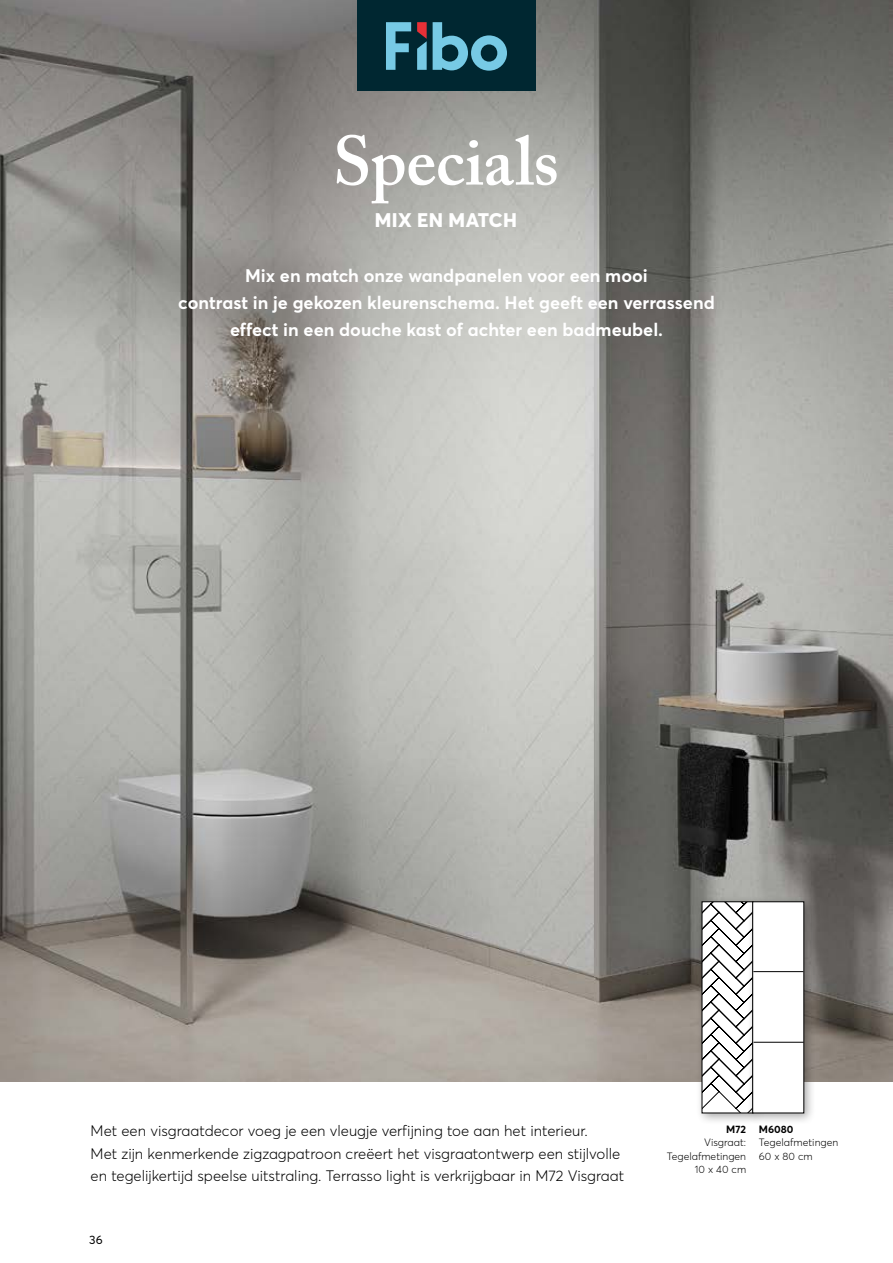
<style>
.page{position:relative;width:893px;height:1263px;background:#fff}
.page>*{position:absolute;margin:0;border:0;box-sizing:border-box;transform-origin:0 0}
.t1{font:600 69px "Adobe Caslon Pro";letter-spacing:-.005em;color:#fff}
.t2{font:800 19.5px "Averta Std";letter-spacing:.02em;color:#fff}
.t3{font:700 18px/27px "Averta Std";color:#fff;text-align:center}
.t4{font:300 15px/22.5px "Averta Std";color:#000}
.t5{font:12px "Averta Std";color:#000}
.t6{font:300 10.5px/13.5px "Averta Std";color:#000;text-align:right}
.t7{font:700 10.5px "Averta Std";letter-spacing:-.005em;color:#000}
</style>
<div class="page">
<img style="left:0;top:0;width:597px;height:1082px">
<div style="left:357px;top:0;width:179px;height:90px;background:#002731"></div>
<svg style="left:417px;top:22px;width:10px;height:48px"></svg>
<svg style="left:433px;top:22px;width:74px;height:49px"></svg>
<svg style="left:386px;top:22px;width:25px;height:48px"></svg>
<img style="left:597px;top:0;width:296px;height:1082px">
<div style="left:696px;top:895px;width:69px;height:230px;background:#000;opacity:.33"></div>
<svg style="left:704px;top:903px;width:42px;height:208px"></svg>
<div style="left:702px;top:901px;width:51px;height:212px;border:1px solid #000"></div>
<div style="left:746px;top:895px;width:70px;height:230px;background:#000;opacity:.33"></div>
<div style="left:753px;top:902px;width:51px;height:211px;background:#fff"></div>
<div style="left:752px;top:901px;width:52px;height:212px;border:1px solid #000"></div>
<hr style="left:753px;top:971px;width:50px;height:1px;background:#000">
<hr style="left:753px;top:1042px;width:51px;height:1px;background:#000">
<h1 class="t1" style="left:333px;top:120px;width:227px">Specials</h1>
<h2 class="t2" style="left:375px;top:207px;width:144px">MIX EN MATCH</h2>
<p class="t3" style="left:178px;top:262px;width:538px">Mix en match onze wandpanelen voor een mooi<br>contrast in je gekozen kleurenschema. Het geeft een verrassend effect in een douche kast of achter een badmeubel.</p>
<p class="t4" style="left:91px;top:1120px;width:535px">Met een visgraatdecor voeg je een vleugje verfijning toe aan het interieur.<br>Met zijn kenmerkende zigzagpatroon creëert het visgraatontwerp een stijlvolle en tegelijkertijd speelse uitstraling. Terrasso light is verkrijgbaar in M72 Visgraat</p>
<p class="t5" style="left:89px;top:1232px;width:15px">36</p>
<p class="t7" style="left:726px;top:1122px;width:21px">M72</p>
<p class="t6" style="left:667px;top:1136px;width:81px">Visgraat:<br>Tegelafmetingen<br>10 x 40 cm</p>
<p class="t7" style="left:759px;top:1122px;width:36px">M6080</p>
<p class="t6" style="left:759px;top:1135px;width:81px;text-align:left">Tegelafmetingen<br>60 x 80 cm</p>
</div>
